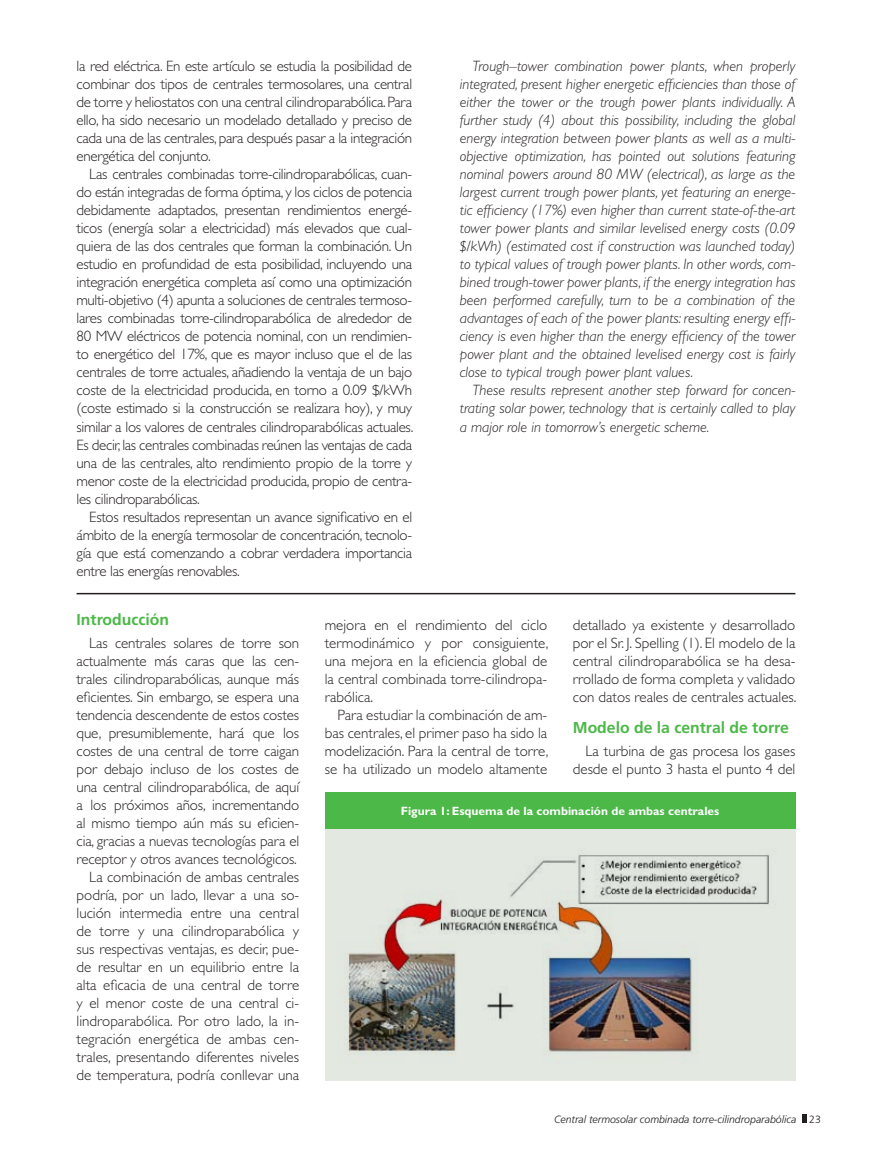
<style>
.page{position:relative;width:872px;height:1149px;background:#fff}
.page>*{position:absolute;margin:0;border:0;box-sizing:border-box;transform-origin:0 0}
.ladillo_tecnico{font:700 15.75px "Frutiger LT Std";color:#4cb848}
.texto_comun{font:300 15px/18px "Gill Sans Std";color:#231f20;text-align:justify}
.texto_comun-2{font:italic 300 15px/18px "Gill Sans Std";color:#231f20;text-align:justify}
.titulo_tabla_grafico{font:700 12px "Gill Sans Std";color:#fff}
.t1{font:italic 300 10.5px "Frutiger LT Std";color:#231f20}
.s1{font-style:normal}
</style>
<div class="page">
<svg style="left:802px;top:1114px;width:4px;height:8px"></svg>
<div style="left:325px;top:792px;width:470px;height:36px;background:#4cb848"></div>
<div style="left:325px;top:828px;width:470px;height:251px;background:#e3e8e1"></div>
<img style="left:345px;top:854px;width:425px;height:201px">
<hr style="left:77px;top:592px;width:718px;height:2px;background:#231f20">
<p class="texto_comun" style="left:77px;top:57px;width:337px">la red eléctrica. En este artículo se estudia la posibilidad de combinar dos tipos de centrales termosolares, una central de torre y heliostatos con una central cilindroparabólica. Para ello, ha sido necesario un modelado detallado y preciso de cada una de las centrales, para después pasar a la integración energética del conjunto.</p>
<p class="texto_comun" style="left:77px;top:165px;width:338px;text-indent:13px">Las centrales combinadas torre-cilindroparabólicas, cuan&shy;do están integradas de forma óptima, y los ciclos de potencia debidamente adaptados, presentan rendimientos energé&shy;ticos (energía solar a electricidad) más elevados que cual&shy;quiera de las dos centrales que forman la combinación. Un estudio en profundidad de esta posibilidad, incluyendo una integración energética completa así como una optimización multi-objetivo (4) apunta a soluciones de centrales termoso&shy;lares combinadas torre-cilindroparabólica de alrededor de 80 MW eléctricos de potencia nominal, con un rendimien&shy;to energético del 17%, que es mayor incluso que el de las centrales de torre actuales, añadiendo la ventaja de un bajo coste de la electricidad producida, en torno a 0.09 $/kWh (coste estimado si la construcción se realizara hoy), y muy similar a los valores de centrales cilindroparabólicas actuales.<br>Es decir, las centrales combinadas reúnen las ventajas de cada una de las centrales, alto rendimiento propio de la torre y menor coste de la electricidad producida, propio de centra&shy;les cilindroparabólicas.</p>
<p class="texto_comun" style="left:77px;top:507px;width:337px;text-indent:13px">Estos resultados representan un avance significativo en el ámbito de la energía termosolar de concentración, tecnolo&shy;gía que está comenzando a cobrar verdadera importancia entre las energías renovables.</p>
<p class="texto_comun-2" style="left:460px;top:57px;width:337px;text-indent:13px">Trough–tower combination power plants, when properly integrated, present higher energetic efficiencies than those of either the tower or the trough power plants individually. A further study (4) about this possibility, including the global energy integration between power plants as well as a multi&shy;objective optimization, has pointed out solutions featuring nominal powers around 80 MW (electrical), as large as the largest current trough power plants, yet featuring an energe&shy;tic efficiency (17%) even higher than current state-of-the-art tower power plants and similar levelised energy costs (0.09 $/kWh) (estimated cost if construction was launched today) to typical values of trough power plants. In other words, com&shy;bined trough-tower power plants, if the energy integration has been performed carefully, turn to be a combination of the advantages of each of the power plants: resulting energy effi&shy;ciency is even higher than the energy efficiency of the tower power plant and the obtained levelised energy cost is fairly close to typical trough power plant values.</p>
<p class="texto_comun-2" style="left:460px;top:381px;width:337px;text-indent:13px">These results represent another step forward for concen&shy;trating solar power, technology that is certainly called to play a major role in tomorrow’s energetic scheme.</p>
<p class="ladillo_tecnico" style="left:77px;top:610px;width:94px">Introducción</p>
<p class="texto_comun" style="left:77px;top:633px;width:224px;text-indent:13px">Las centrales solares de torre son actualmente más caras que las cen&shy;trales cilindroparabólicas, aunque más eficientes. Sin embargo, se espera una tendencia descendente de estos costes que, presumiblemente, hará que los costes de una central de torre caigan por debajo incluso de los costes de una central cilindroparabólica, de aquí a los próximos años, incrementando al mismo tiempo aún más su eficien&shy;cia, gracias a nuevas tecnologías para el receptor y otros avances tecnológicos.</p>
<p class="texto_comun" style="left:77px;top:867px;width:224px;text-indent:13px">La combinación de ambas centrales podría, por un lado, llevar a una so&shy;lución intermedia entre una central de torre y una cilindroparabólica y sus respectivas ventajas, es decir, pue&shy;de resultar en un equilibrio entre la alta eficacia de una central de torre y el menor coste de una central ci&shy;lindroparabólica. Por otro lado, la in&shy;tegración energética de ambas cen&shy;trales, presentando diferentes niveles de temperatura, podría conllevar una</p>
<p class="texto_comun" style="left:325px;top:615px;width:225px">mejora en el rendimiento del ciclo termodinámico y por consiguiente, una mejora en la eficiencia global de la central combinada torre-cilindropa&shy;rabólica.</p>
<p class="texto_comun" style="left:325px;top:705px;width:225px;text-indent:13px">Para estudiar la combinación de am&shy;bas centrales, el primer paso ha sido la modelización. Para la central de torre, se ha utilizado un modelo altamente</p>
<p class="texto_comun" style="left:573px;top:615px;width:225px">detallado ya existente y desarrollado por el Sr. J. Spelling (1). El modelo de la central cilindroparabólica se ha desa&shy;rrollado de forma completa y validado con datos reales de centrales actuales.</p>
<p class="ladillo_tecnico" style="left:573px;top:718px;width:217px">Modelo de la central de torre</p>
<p class="texto_comun" style="left:573px;top:741px;width:224px;text-align:right">La turbina de gas procesa los gases desde el punto 3 hasta el punto 4 del</p>
<p class="titulo_tabla_grafico" style="left:401px;top:803px;width:320px">Figura 1: Esquema de la combinación de ambas centrales</p>
<p class="t1" style="left:554px;top:1112px;width:268px">Central termosolar combinada torre-cilindroparabólica <span class="s1">23</span></p>
</div>
